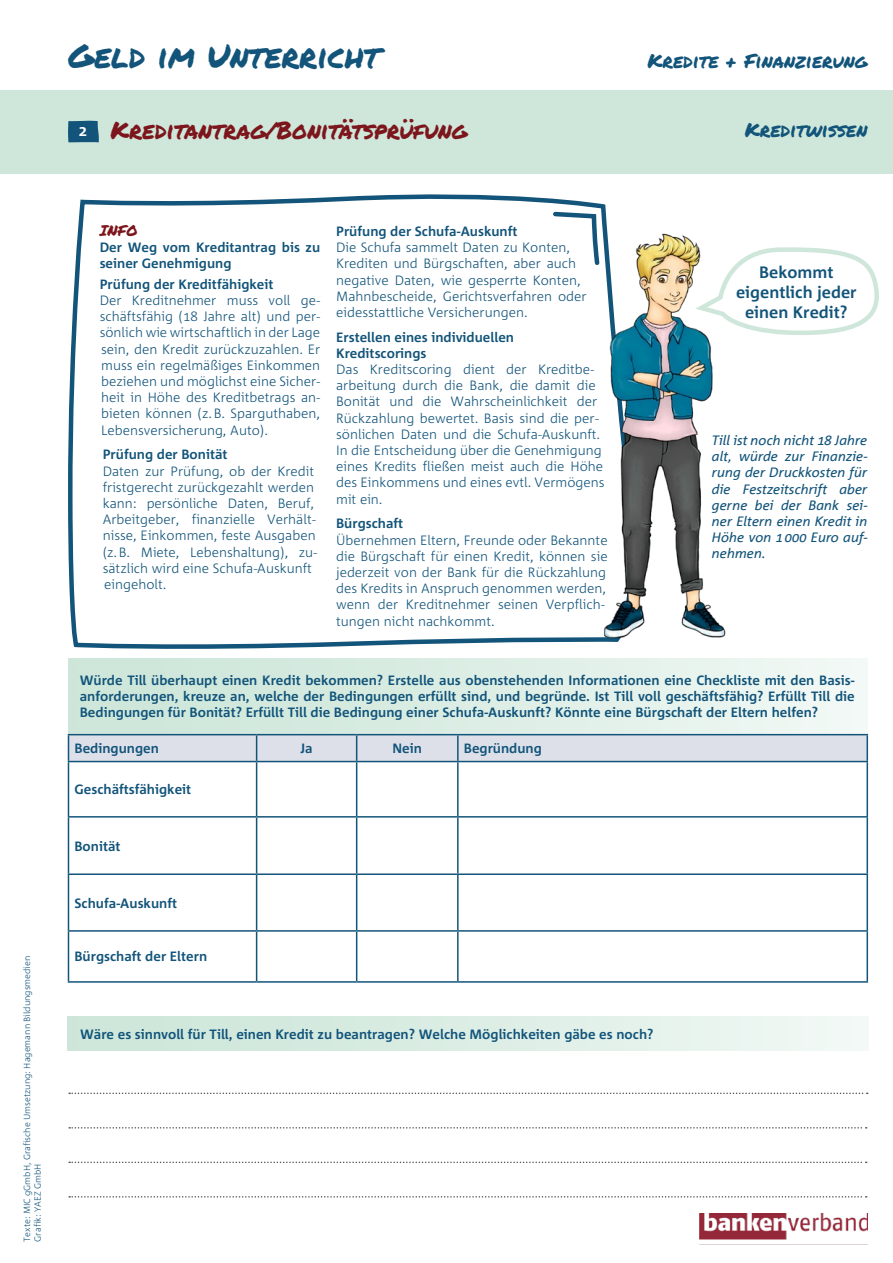
<style>
.page{position:relative;width:893px;height:1263px;background:#fff}
.page>*{position:absolute;margin:0;border:0;box-sizing:border-box;transform-origin:0 0}
.t1{font:33px "Permanent Marker";color:#12547a}
.t2{font:24px "Permanent Marker";color:#7c161c}
.t3{font:19.5px "Permanent Marker";color:#12547a}
.t4{font:700 16.5px/19.8px "Corpid";color:#12547a;text-align:center}
.t5{font:15px "Permanent Marker";color:#7c161c}
.t6{font:700 15px "Corpid";color:#fff}
.t7{font:300 13.5px/16.2px "Corpid";color:#12547a}
.t8{font:700 13.5px/16.2px "Corpid";color:#12547a}
.t9{font:italic 13.5px/16.2px "Corpid Office";color:#12547a;text-align:justify}
.t10{font:300 9px/10.8px "Corpid";color:#12547a}
</style>
<div class="page">
<div style="left:0;top:90px;width:893px;height:83px;background:#cee7da"></div>
<img style="left:700px;top:1213px;width:168px;height:32px">
<svg style="left:68px;top:120px;width:31px;height:22px"></svg>
<div style="left:68px;top:658px;width:799px;height:76px;background:linear-gradient(to right,#cae5d7,#f1f8f4)"></div>
<svg style="left:740px;top:247px;width:139px;height:88px"></svg>
<div style="left:68px;top:1016px;width:800px;height:34px;background:linear-gradient(to right,#cae4d7,#f1f8f4)"></div>
<svg style="left:69px;top:1092px;width:799px;height:2px"></svg>
<svg style="left:69px;top:1127px;width:798px;height:1px"></svg>
<svg style="left:69px;top:1161px;width:798px;height:2px"></svg>
<svg style="left:69px;top:1196px;width:798px;height:1px"></svg>
<svg style="left:70px;top:194px;width:537px;height:455px"></svg>
<svg style="left:550px;top:209px;width:52px;height:58px"></svg>
<hr style="left:68px;top:734px;width:189px;height:1px;background:#12547a">
<hr style="left:257px;top:734px;width:100px;height:1px;background:#12547a">
<hr style="left:357px;top:734px;width:101px;height:1px;background:#12547a">
<svg style="left:68px;top:735px;width:798px;height:26px;background:#d7dbe5"></svg>
<hr style="left:458px;top:734px;width:410px;height:1px;background:#12547a">
<hr style="left:457px;top:735px;width:2px;height:26px;background:#12547a">
<hr style="left:866px;top:735px;width:2px;height:26px;background:#12547a">
<hr style="left:68px;top:761px;width:189px;height:1px;background:#12547a">
<hr style="left:68px;top:762px;width:1px;height:54px;background:#12547a">
<hr style="left:257px;top:761px;width:100px;height:1px;background:#12547a">
<hr style="left:256px;top:762px;width:1px;height:54px;background:#12547a">
<hr style="left:357px;top:761px;width:101px;height:1px;background:#12547a">
<hr style="left:356px;top:762px;width:1px;height:54px;background:#12547a">
<hr style="left:458px;top:761px;width:410px;height:1px;background:#12547a">
<hr style="left:457px;top:762px;width:2px;height:54px;background:#12547a">
<hr style="left:866px;top:762px;width:2px;height:54px;background:#12547a">
<hr style="left:68px;top:816px;width:189px;height:1px;background:#12547a">
<hr style="left:68px;top:817px;width:1px;height:56px;background:#12547a">
<hr style="left:257px;top:816px;width:100px;height:1px;background:#12547a">
<hr style="left:256px;top:817px;width:1px;height:56px;background:#12547a">
<hr style="left:357px;top:816px;width:101px;height:1px;background:#12547a">
<hr style="left:356px;top:817px;width:1px;height:56px;background:#12547a">
<hr style="left:458px;top:816px;width:410px;height:1px;background:#12547a">
<hr style="left:457px;top:817px;width:2px;height:56px;background:#12547a">
<hr style="left:866px;top:817px;width:2px;height:56px;background:#12547a">
<hr style="left:68px;top:873px;width:189px;height:2px;background:#12547a">
<hr style="left:68px;top:875px;width:1px;height:55px;background:#12547a">
<hr style="left:257px;top:873px;width:100px;height:2px;background:#12547a">
<hr style="left:256px;top:875px;width:1px;height:55px;background:#12547a">
<hr style="left:357px;top:873px;width:101px;height:2px;background:#12547a">
<hr style="left:356px;top:875px;width:1px;height:55px;background:#12547a">
<hr style="left:458px;top:873px;width:410px;height:2px;background:#12547a">
<hr style="left:457px;top:875px;width:2px;height:55px;background:#12547a">
<hr style="left:866px;top:875px;width:2px;height:55px;background:#12547a">
<hr style="left:68px;top:930px;width:189px;height:2px;background:#12547a">
<hr style="left:68px;top:932px;width:1px;height:49px;background:#12547a">
<hr style="left:257px;top:930px;width:100px;height:2px;background:#12547a">
<hr style="left:256px;top:932px;width:1px;height:49px;background:#12547a">
<hr style="left:357px;top:930px;width:101px;height:2px;background:#12547a">
<hr style="left:356px;top:932px;width:1px;height:49px;background:#12547a">
<hr style="left:458px;top:930px;width:410px;height:2px;background:#12547a">
<hr style="left:457px;top:932px;width:2px;height:49px;background:#12547a">
<hr style="left:866px;top:932px;width:2px;height:49px;background:#12547a">
<hr style="left:68px;top:981px;width:189px;height:2px;background:#12547a">
<hr style="left:257px;top:981px;width:100px;height:2px;background:#12547a">
<hr style="left:357px;top:981px;width:101px;height:2px;background:#12547a">
<hr style="left:458px;top:981px;width:410px;height:2px;background:#12547a">
<img style="left:598px;top:219px;width:142px;height:424px">
<h1 class="t1" style="left:68px;top:31px;width:313px">Geld im Unterricht</h1>
<h3 class="t3" style="left:647px;top:46px;width:222px">Kredite + Finanzierung</h3>
<h2 class="t2" style="left:111px;top:112px;width:358px">Kreditantrag/Bonitätsprüfung</h2>
<p class="t6" style="left:79px;top:123px;width:10px">2</p>
<h3 class="t3" style="left:745px;top:116px;width:124px">Kreditwissen</h3>
<p class="t10" style="left:22px;top:1242px;width:287px;rotate:-90deg">Texte: MIC gGmbH, Grafische Umsetzung: Hagemann Bildungsmedien<br>Grafik: YAEZ GmbH</p>
<p class="t5" style="left:100px;top:219px;width:39px">INFO</p>
<p class="t8" style="left:100px;top:239px;width:222px">Der Weg vom Kreditantrag bis zu seiner Genehmigung</p>
<p class="t8" style="left:100px;top:276px;width:175px">Prüfung der Kreditfähigkeit</p>
<p class="t7" style="left:100px;top:292px;width:222px;text-align:justify">Der Kreditnehmer muss voll ge&shy;schäftsfähig (18 Jahre alt) und per&shy;sönlich wie wirtschaftlich in der Lage sein, den Kredit zurückzuzahlen. Er muss ein regelmäßiges Einkommen beziehen und möglichst eine Sicher&shy;heit in Höhe des Kreditbetrags an&shy;bieten können (z.B. Sparguthaben, Lebensversicherung, Auto).</p>
<p class="t8" style="left:103px;top:447px;width:126px">Prüfung der Bonität</p>
<p class="t7" style="left:103px;top:463px;width:216px">Daten zur Prüfung, ob der Kredit fristgerecht zurückgezahlt werden kann: persönliche Daten, Beruf,<br>Arbeitgeber, finanzielle Verhält&shy;nisse, Einkommen, feste Ausgaben (z.B. Miete, Lebenshaltung), zu&shy;sätzlich wird eine Schufa-Auskunft eingeholt.</p>
<p class="t8" style="left:336px;top:223px;width:183px">Prüfung der Schufa-Auskunft</p>
<p class="t7" style="left:336px;top:239px;width:252px">Die Schufa sammelt Daten zu Konten, Krediten und Bürgschaften, aber auch negative Daten, wie gesperrte Konten, Mahnbescheide, Gerichtsverfahren oder eidesstattliche Versicherungen.</p>
<p class="t8" style="left:336px;top:329px;width:179px">Erstellen eines individuellen<br>Kreditscorings</p>
<p class="t7" style="left:336px;top:361px;width:270px">Das Kreditscoring dient der Kreditbe&shy;arbeitung durch die Bank, die damit die Bonität und die Wahrscheinlichkeit der Rückzahlung bewertet. Basis sind die per&shy;sönlichen Daten und die Schufa-Auskunft.<br>In die Entscheidung über die Genehmigung eines Kredits fließen meist auch die Höhe des Einkommens und eines evtl. Vermögens mit ein.</p>
<p class="t8" style="left:336px;top:516px;width:69px">Bürgschaft</p>
<p class="t7" style="left:336px;top:532px;width:273px">Übernehmen Eltern, Freunde oder Bekannte die Bürgschaft für einen Kredit, können sie jederzeit von der Bank für die Rückzahlung des Kredits in Anspruch genommen werden, wenn der Kreditnehmer seinen Verpflich&shy;tungen nicht nachkommt.</p>
<p class="t4" style="left:736px;top:263px;width:122px">Bekommt eigentlich jeder einen Kredit?</p>
<p class="t9" style="left:712px;top:433px;width:157px">Till ist noch nicht 18 Jahre alt, würde zur Finanzie&shy;rung der Druckkosten für die Festzeitschrift aber gerne bei der Bank sei&shy;ner Eltern einen Kredit in Höhe von 1000 Euro auf&shy;nehmen.</p>
<p class="t8" style="left:80px;top:672px;width:776px;text-align:justify">Würde Till überhaupt einen Kredit bekommen? Erstelle aus obenstehenden Informationen eine Checkliste mit den Basis&shy;anforderungen, kreuze an, welche der Bedingungen erfüllt sind, und begründe. Ist Till voll geschäftsfähig? Erfüllt Till die Bedingungen für Bonität? Erfüllt Till die Bedingung einer Schufa-Auskunft? Könnte eine Bürgschaft der Eltern helfen?</p>
<p class="t8" style="left:74px;top:740px;width:86px">Bedingungen</p>
<p class="t8" style="left:300px;top:740px;width:14px">Ja</p>
<p class="t8" style="left:392px;top:740px;width:31px">Nein</p>
<p class="t8" style="left:464px;top:740px;width:80px">Begründung</p>
<p class="t8" style="left:74px;top:782px;width:118px">Geschäftsfähigkeit</p>
<p class="t8" style="left:74px;top:838px;width:48px">Bonität</p>
<p class="t8" style="left:74px;top:895px;width:104px">Schufa-Auskunft</p>
<p class="t8" style="left:74px;top:949px;width:134px">Bürgschaft der Eltern</p>
<p class="t8" style="left:80px;top:1026px;width:575px">Wäre es sinnvoll für Till, einen Kredit zu beantragen? Welche Möglichkeiten gäbe es noch?</p>
</div>
